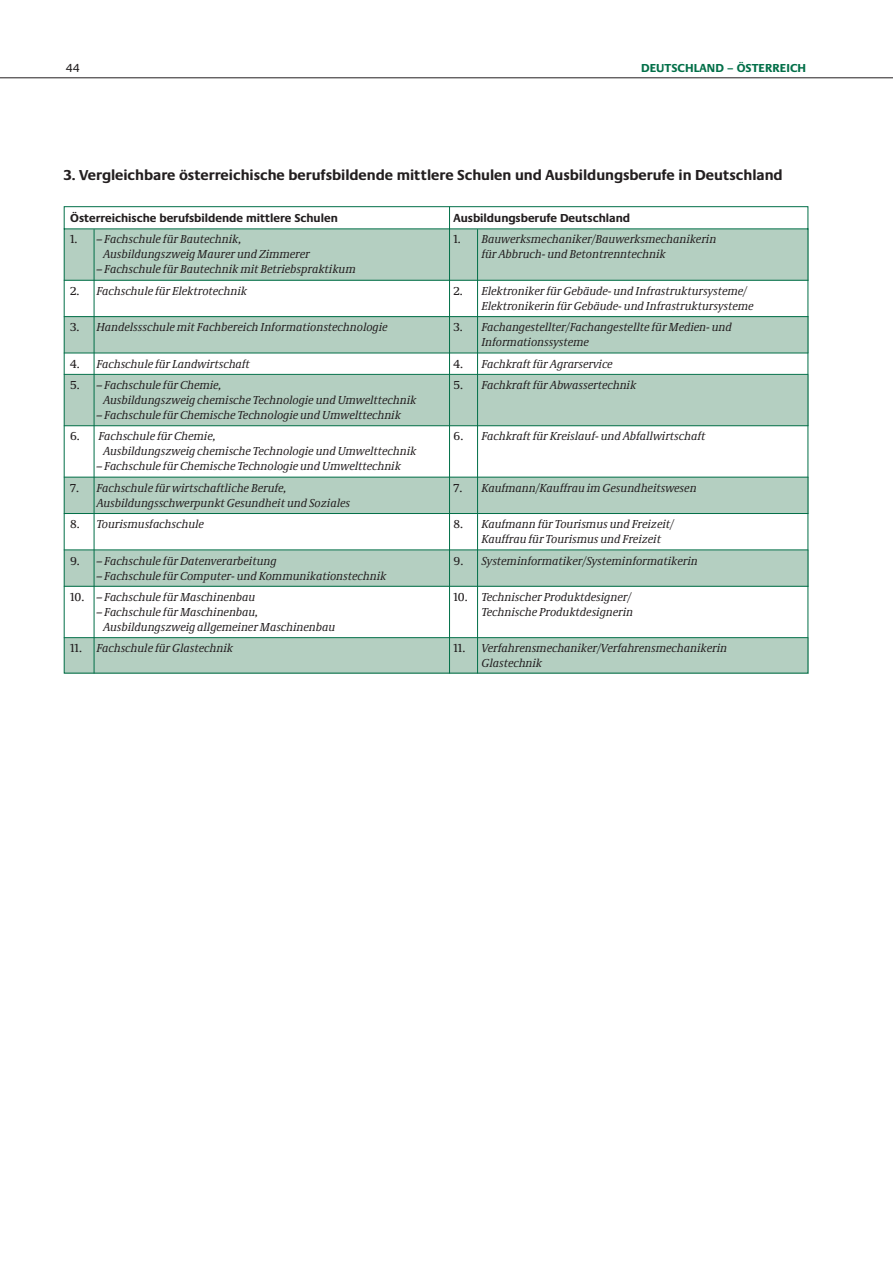
<style>
.page{position:relative;width:893px;height:1263px;background:#fff}
.page>*{position:absolute;margin:0;border:0;box-sizing:border-box;transform-origin:0 0}
.t1{font:700 15px "Neue Praxis";letter-spacing:-.005em;color:#231f20}
.t2{font:italic 12px/15px "Neue Demos";letter-spacing:-.005em;color:#231f20}
.t3{font:700 12px "Neue Praxis";letter-spacing:-.005em;color:#231f20}
.t4{font:12px "Neue Demos";letter-spacing:-.005em;color:#231f20}
.t5{font:700 12px "Neue Praxis";letter-spacing:.005em;color:#026f48}
.t6{font:12px "Neue Praxis";color:#231f20}
</style>
<div class="page">
<hr style="left:0;top:77px;width:892px;height:1px;background:#231f20">
<svg style="left:63px;top:206px;width:746px;height:468px"></svg>
<hr style="left:64px;top:280px;width:744px;height:1px;background:#026f48">
<hr style="left:64px;top:316px;width:744px;height:1px;background:#026f48">
<hr style="left:64px;top:353px;width:744px;height:1px;background:#026f48">
<hr style="left:64px;top:374px;width:744px;height:1px;background:#026f48">
<hr style="left:64px;top:425px;width:744px;height:1px;background:#026f48">
<hr style="left:64px;top:477px;width:744px;height:1px;background:#026f48">
<hr style="left:64px;top:513px;width:744px;height:1px;background:#026f48">
<hr style="left:64px;top:550px;width:744px;height:1px;background:#026f48">
<hr style="left:64px;top:586px;width:744px;height:1px;background:#026f48">
<hr style="left:64px;top:637px;width:744px;height:1px;background:#026f48">
<hr style="left:94px;top:229px;width:1px;height:444px;background:#026f48">
<hr style="left:449px;top:207px;width:1px;height:466px;background:#026f48">
<hr style="left:477px;top:229px;width:1px;height:444px;background:#026f48">
<p class="t6" style="left:66px;top:64px;width:15px">44</p>
<p class="t5" style="left:641px;top:64px;width:167px">DEUTSCHLAND – ÖSTERREICH</p>
<p class="t1" style="left:64px;top:169px;width:720px">3. Vergleichbare österreichische berufsbildende mittlere Schulen und Ausbildungsberufe in Deutschland</p>
<p class="t3" style="left:70px;top:214px;width:269px">Österreichische berufsbildende mittlere Schulen</p>
<p class="t3" style="left:453px;top:214px;width:178px">Ausbildungsberufe Deutschland</p>
<p class="t4" style="left:70px;top:235px;width:9px">1.</p>
<p class="t2" style="left:103px;top:233px;width:208px;text-indent:-7px">– Fachschule für Bautechnik,<br>Ausbildungszweig Maurer und Zimmerer</p>
<p class="t2" style="left:96px;top:263px;width:261px">– Fachschule für Bautechnik mit Betriebspraktikum</p>
<p class="t4" style="left:453px;top:235px;width:9px">1.</p>
<p class="t2" style="left:481px;top:233px;width:236px">Bauwerksmechaniker/Bauwerksmechanikerin für Abbruch- und Betontrenntechnik</p>
<p class="t4" style="left:70px;top:286px;width:11px">2.</p>
<p class="t2" style="left:96px;top:284px;width:152px">Fachschule für Elektrotechnik</p>
<p class="t4" style="left:453px;top:286px;width:11px">2.</p>
<p class="t2" style="left:481px;top:284px;width:274px">Elektroniker für Gebäude- und Infrastruktursysteme/<br>Elektronikerin für Gebäude- und Infrastruktursysteme</p>
<p class="t4" style="left:70px;top:323px;width:11px">3.</p>
<p class="t2" style="left:96px;top:321px;width:292px">Handelssschule mit Fachbereich Informationstechnologie</p>
<p class="t4" style="left:453px;top:323px;width:11px">3.</p>
<p class="t2" style="left:481px;top:321px;width:252px">Fachangestellter/Fachangestellte für Medien- und<br>Informationssysteme</p>
<p class="t4" style="left:70px;top:359px;width:11px">4.</p>
<p class="t2" style="left:96px;top:357px;width:155px">Fachschule für Landwirtschaft</p>
<p class="t4" style="left:453px;top:359px;width:11px">4.</p>
<p class="t2" style="left:481px;top:357px;width:133px">Fachkraft für Agrarservice</p>
<p class="t4" style="left:70px;top:381px;width:11px">5.</p>
<p class="t2" style="left:103px;top:379px;width:315px;text-indent:-7px">– Fachschule für Chemie,<br>Ausbildungszweig chemische Technologie und Umwelttechnik</p>
<p class="t2" style="left:96px;top:409px;width:306px">– Fachschule für Chemische Technologie und Umwelttechnik</p>
<p class="t4" style="left:453px;top:381px;width:11px">5.</p>
<p class="t2" style="left:481px;top:379px;width:156px">Fachkraft für Abwassertechnik</p>
<p class="t4" style="left:70px;top:432px;width:11px">6.</p>
<p class="t2" style="left:103px;top:430px;width:315px;text-indent:-5px">Fachschule für Chemie,<br>Ausbildungszweig chemische Technologie und Umwelttechnik</p>
<p class="t2" style="left:96px;top:460px;width:306px">– Fachschule für Chemische Technologie und Umwelttechnik</p>
<p class="t4" style="left:453px;top:432px;width:11px">6.</p>
<p class="t2" style="left:481px;top:430px;width:225px">Fachkraft für Kreislauf- und Abfallwirtschaft</p>
<p class="t4" style="left:70px;top:483px;width:10px">7.</p>
<p class="t2" style="left:96px;top:481px;width:255px">Fachschule für wirtschaftliche Berufe,<br>Ausbildungsschwerpunkt Gesundheit und Soziales</p>
<p class="t4" style="left:453px;top:483px;width:10px">7.</p>
<p class="t2" style="left:481px;top:481px;width:217px">Kaufmann/Kauffrau im Gesundheitswesen</p>
<p class="t4" style="left:70px;top:520px;width:11px">8.</p>
<p class="t2" style="left:96px;top:518px;width:109px">Tourismusfachschule</p>
<p class="t4" style="left:453px;top:520px;width:11px">8.</p>
<p class="t2" style="left:481px;top:518px;width:194px">Kaufmann für Tourismus und Freizeit/<br>Kauffrau für Tourismus und Freizeit</p>
<p class="t4" style="left:70px;top:556px;width:11px">9.</p>
<p class="t2" style="left:96px;top:554px;width:182px">– Fachschule für Datenverarbeitung</p>
<p class="t2" style="left:96px;top:569px;width:291px">– Fachschule für Computer- und Kommunikationstechnik</p>
<p class="t4" style="left:453px;top:556px;width:11px">9.</p>
<p class="t2" style="left:481px;top:554px;width:218px">Systeminformatiker/Systeminformatikerin</p>
<p class="t4" style="left:70px;top:592px;width:16px">10.</p>
<p class="t2" style="left:96px;top:591px;width:160px">– Fachschule für Maschinenbau</p>
<p class="t2" style="left:103px;top:606px;width:234px;text-indent:-7px">– Fachschule für Maschinenbau,<br>Ausbildungszweig allgemeiner Maschinenbau</p>
<p class="t4" style="left:453px;top:592px;width:16px">10.</p>
<p class="t2" style="left:481px;top:591px;width:153px">Technischer Produktdesigner/<br>Technische Produktdesignerin</p>
<p class="t4" style="left:70px;top:644px;width:13px">11.</p>
<p class="t2" style="left:96px;top:642px;width:138px">Fachschule für Glastechnik</p>
<p class="t4" style="left:453px;top:644px;width:13px">11.</p>
<p class="t2" style="left:481px;top:642px;width:247px">Verfahrensmechaniker/Verfahrensmechanikerin<br>Glastechnik</p>
</div>
